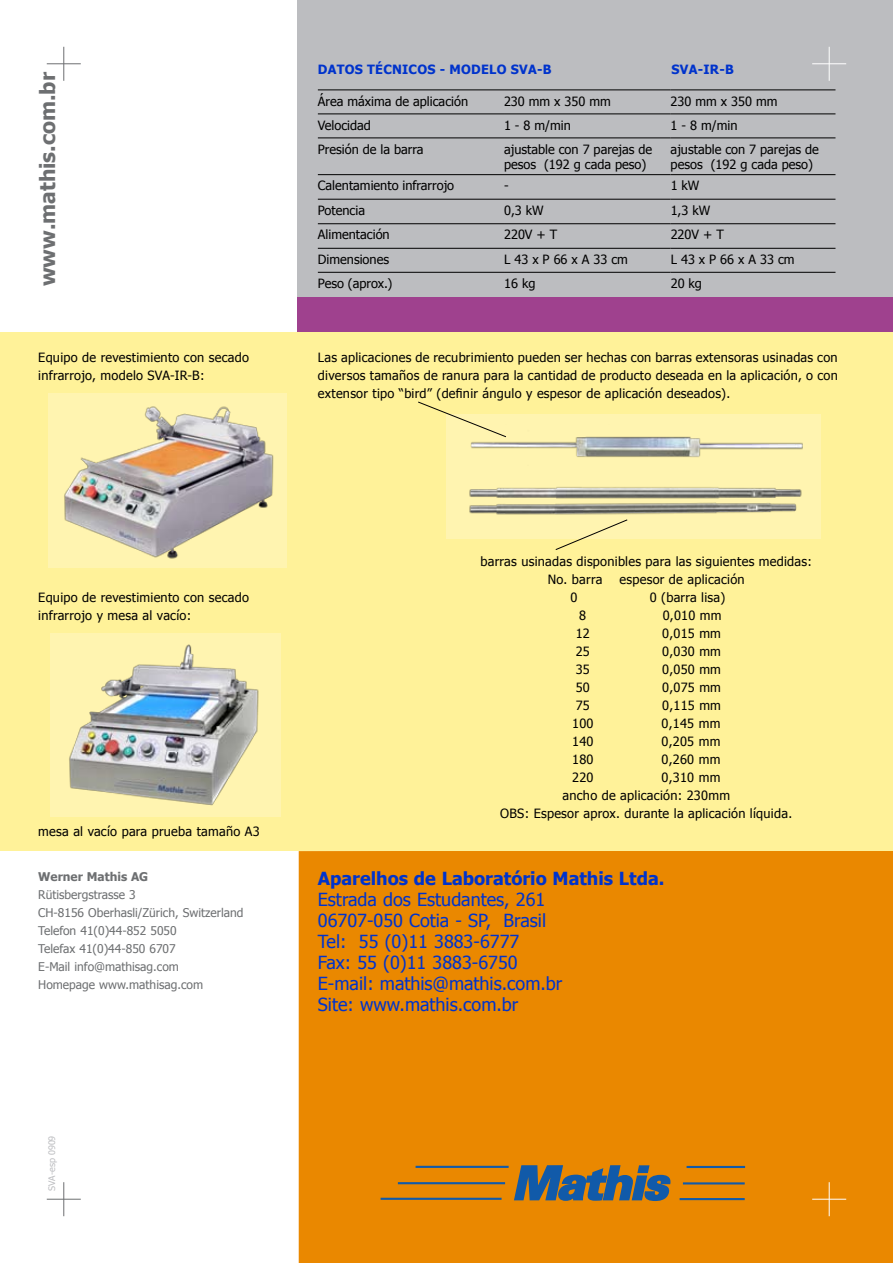
<style>
.page{position:relative;width:893px;height:1263px;background:#fff}
.page>*{position:absolute;margin:0;border:0;box-sizing:border-box;transform-origin:0 0}
.t1{font:700 21px "Tahoma";color:#6d6f71}
.t2{font:18px/21px "Tahoma";color:#03c}
.t3{font:700 18px "Tahoma";color:#03c}
.t4{font:12.75px/18px "Tahoma";letter-spacing:.02em;color:#000}
.t5{font:12.75px/15px "Tahoma";color:#000}
.t6{font:700 12.75px "Tahoma";letter-spacing:.02em;color:#03c}
.t7{font:12px/18px "Tahoma";color:#6d6f71}
.t8{font:700 12px "Tahoma";color:#6d6f71}
.t9{font:9px "Tahoma";color:#bcbdc0}
</style>
<div class="page">
<div style="left:299px;top:850px;width:594px;height:413px;background:#ea8800"></div>
<div style="left:298px;top:0;width:595px;height:298px;background:#bcbdc0"></div>
<div style="left:298px;top:298px;width:595px;height:34px;background:#9f418e"></div>
<div style="left:0;top:332px;width:893px;height:518px;background:#fff299"></div>
<hr style="left:63px;top:47px;width:1px;height:34px;background:#6d6f71">
<hr style="left:47px;top:63px;width:34px;height:1px;background:#6d6f71">
<hr style="left:829px;top:47px;width:1px;height:34px;background:#fff">
<hr style="left:812px;top:63px;width:34px;height:1px;background:#fff">
<hr style="left:829px;top:1182px;width:1px;height:34px;background:#fff">
<hr style="left:812px;top:1199px;width:34px;height:1px;background:#fff">
<hr style="left:63px;top:1182px;width:1px;height:34px;background:#6d6f71">
<hr style="left:47px;top:1199px;width:34px;height:1px;background:#6d6f71">
<svg style="left:513px;top:1165px;width:158px;height:36px;background:#5e6a6c"></svg>
<hr style="left:381px;top:1198px;width:121px;height:2px;background:#115aa9">
<hr style="left:416px;top:1166px;width:93px;height:2px;background:#115aa9">
<hr style="left:398px;top:1182px;width:107px;height:2px;background:#115aa9">
<hr style="left:680px;top:1198px;width:65px;height:2px;background:#115aa9">
<hr style="left:687px;top:1166px;width:58px;height:2px;background:#115aa9">
<hr style="left:683px;top:1182px;width:62px;height:2px;background:#115aa9">
<hr style="left:318px;top:90px;width:186px;height:1px;background:#000">
<hr style="left:504px;top:90px;width:167px;height:1px;background:#000">
<hr style="left:671px;top:90px;width:164px;height:1px;background:#000">
<hr style="left:318px;top:114px;width:186px;height:1px;background:#000">
<hr style="left:504px;top:114px;width:167px;height:1px;background:#000">
<hr style="left:671px;top:114px;width:164px;height:1px;background:#000">
<hr style="left:318px;top:138px;width:186px;height:1px;background:#000">
<hr style="left:504px;top:138px;width:167px;height:1px;background:#000">
<hr style="left:671px;top:138px;width:164px;height:1px;background:#000">
<hr style="left:318px;top:174px;width:186px;height:1px;background:#000">
<hr style="left:504px;top:174px;width:167px;height:1px;background:#000">
<hr style="left:671px;top:174px;width:164px;height:1px;background:#000">
<hr style="left:318px;top:199px;width:186px;height:1px;background:#000">
<hr style="left:504px;top:199px;width:167px;height:1px;background:#000">
<hr style="left:671px;top:199px;width:164px;height:1px;background:#000">
<hr style="left:318px;top:223px;width:186px;height:1px;background:#000">
<hr style="left:504px;top:223px;width:167px;height:1px;background:#000">
<hr style="left:671px;top:223px;width:164px;height:1px;background:#000">
<hr style="left:318px;top:248px;width:186px;height:1px;background:#000">
<hr style="left:504px;top:248px;width:167px;height:1px;background:#000">
<hr style="left:671px;top:248px;width:164px;height:1px;background:#000">
<hr style="left:318px;top:272px;width:186px;height:1px;background:#000">
<hr style="left:504px;top:272px;width:167px;height:1px;background:#000">
<hr style="left:671px;top:272px;width:164px;height:1px;background:#000">
<div style="left:446px;top:414px;width:375px;height:124px;background:#fff4b0"></div>
<img style="left:470px;top:436px;width:333px;height:21px">
<img style="left:469px;top:487px;width:333px;height:28px">
<svg style="left:418px;top:401px;width:88px;height:36px"></svg>
<svg style="left:555px;top:519px;width:73px;height:31px"></svg>
<div style="left:48px;top:393px;width:238px;height:175px;background:#fff4b0"></div>
<img style="left:64px;top:406px;width:210px;height:153px">
<div style="left:50px;top:632px;width:231px;height:184px;background:#fff4b0"></div>
<img style="left:69px;top:644px;width:190px;height:162px">
<h1 class="t1" style="left:33px;top:286px;width:216px;rotate:-90deg">www.mathis.com.br</h1>
<p class="t4" style="left:38px;top:347px;width:212px">Equipo de revestimiento con secado infrarrojo, modelo SVA-IR-B:</p>
<p class="t6" style="left:318px;top:60px;width:76px">DAtOS TÉCNICOS</p>
<p class="t6" style="left:440px;top:60px;width:32px">- MODELO</p>
<p class="t6" style="left:511px;top:60px;width:10px">SVA</p>
<p class="t6" style="left:537px;top:60px;width:15px">-b</p>
<p class="t6" style="left:671px;top:60px;width:10px">SVA</p>
<p class="t6" style="left:698px;top:60px;width:38px">-IR-B</p>
<p class="t5" style="left:318px;top:93px;width:152px">Área máxima de aplicación</p>
<p class="t5" style="left:504px;top:93px;width:108px">230 mm x 350 mm</p>
<p class="t5" style="left:671px;top:93px;width:108px">230 mm x 350 mm</p>
<p class="t5" style="left:318px;top:117px;width:55px">Velocidad</p>
<p class="t4" style="left:504px;top:115px;width:68px">1 - 8 m/min</p>
<p class="t4" style="left:671px;top:115px;width:68px">1 - 8 m/min</p>
<p class="t5" style="left:318px;top:141px;width:107px">Presión de la barra</p>
<p class="t5" style="left:504px;top:141px;width:150px">ajustable con 7 parejas de pesos (192 g cada peso)</p>
<p class="t5" style="left:671px;top:141px;width:150px">ajustable con 7 parejas de pesos (192 g cada peso)</p>
<p class="t5" style="left:318px;top:178px;width:138px">Calentamiento infrarrojo</p>
<p class="t4" style="left:504px;top:176px;width:6px">-</p>
<p class="t4" style="left:671px;top:176px;width:30px">1 kW</p>
<p class="t5" style="left:318px;top:202px;width:49px">Potencia</p>
<p class="t4" style="left:504px;top:201px;width:41px">0,3 kW</p>
<p class="t4" style="left:671px;top:201px;width:41px">1,3 kW</p>
<p class="t5" style="left:318px;top:227px;width:73px">Alimentación</p>
<p class="t4" style="left:504px;top:225px;width:55px">220V + T</p>
<p class="t4" style="left:671px;top:225px;width:55px">220V + T</p>
<p class="t5" style="left:318px;top:251px;width:73px">Dimensiones</p>
<p class="t4" style="left:504px;top:250px;width:125px">L 43 x P 66 x A 33 cm</p>
<p class="t4" style="left:671px;top:250px;width:125px">L 43 x P 66 x A 33 cm</p>
<p class="t5" style="left:318px;top:275px;width:76px">Peso (aprox.)</p>
<p class="t4" style="left:504px;top:274px;width:33px">16 kg</p>
<p class="t4" style="left:671px;top:274px;width:33px">20 kg</p>
<p class="t4" style="left:318px;top:347px;width:521px;text-align:justify">Las aplicaciones de recubrimiento pueden ser hechas con barras extensoras usinadas con diversos tamaños de ranura para la cantidad de producto deseada en la aplicación, o con extensor tipo “bird” (definir ángulo y espesor de aplicación deseados).</p>
<p class="t4" style="left:38px;top:588px;width:212px">Equipo de revestimiento con secado infrarrojo y mesa al vacío:</p>
<p class="t4" style="left:38px;top:822px;width:223px">mesa al vacío para prueba tamaño A3</p>
<p class="t8" style="left:38px;top:868px;width:102px">Werner Mathis AG</p>
<p class="t7" style="left:38px;top:885px;width:207px">Rütisbergstrasse 3<br>CH-8156 Oberhasli/Zürich, Switzerland<br>Telefon 41(0)44-852 5050<br>Telefax 41(0)44-850 6707<br>E-Mail info@mathisag.com<br>Homepage www.mathisag.com</p>
<p class="t9" style="left:46px;top:1191px;width:57px;rotate:-90deg">SVA-esp 0909</p>
<p class="t4" style="left:548px;top:551px;width:266px;text-indent:-67px">barras usinadas disponibles para las siguientes medidas:<br>No. barra</p>
<p class="t4" style="left:620px;top:569px;width:127px">espesor de aplicación</p>
<p class="t4" style="left:571px;top:587px;width:8px">0</p>
<p class="t4" style="left:650px;top:587px;width:77px">0 (barra lisa)</p>
<p class="t4" style="left:579px;top:605px;width:8px">8</p>
<p class="t4" style="left:663px;top:605px;width:60px">0,010 mm</p>
<p class="t4" style="left:576px;top:623px;width:16px">12</p>
<p class="t4" style="left:662px;top:623px;width:60px">0,015 mm</p>
<p class="t4" style="left:576px;top:641px;width:16px">25</p>
<p class="t4" style="left:662px;top:641px;width:60px">0,030 mm</p>
<p class="t4" style="left:576px;top:659px;width:16px">35</p>
<p class="t4" style="left:662px;top:659px;width:60px">0,050 mm</p>
<p class="t4" style="left:576px;top:677px;width:16px">50</p>
<p class="t4" style="left:662px;top:677px;width:60px">0,075 mm</p>
<p class="t4" style="left:576px;top:695px;width:16px">75</p>
<p class="t4" style="left:662px;top:695px;width:60px">0,115 mm</p>
<p class="t4" style="left:572px;top:713px;width:23px">100</p>
<p class="t4" style="left:661px;top:713px;width:60px">0,145 mm</p>
<p class="t4" style="left:572px;top:731px;width:23px">140</p>
<p class="t4" style="left:661px;top:731px;width:60px">0,205 mm</p>
<p class="t4" style="left:572px;top:749px;width:23px">180</p>
<p class="t4" style="left:661px;top:749px;width:60px">0,260 mm</p>
<p class="t4" style="left:572px;top:767px;width:23px">220</p>
<p class="t4" style="left:661px;top:767px;width:60px">0,310 mm</p>
<p class="t4" style="left:562px;top:786px;width:169px">ancho de aplicación: 230mm</p>
<p class="t4" style="left:500px;top:804px;width:293px">OBS: Espesor aprox. durante la aplicación líquida.</p>
<h2 class="t3" style="left:318px;top:866px;width:348px">Aparelhos de Laboratório Mathis Ltda.</h2>
<h2 class="t2" style="left:318px;top:888px;width:246px">Estrada dos Estudantes, 261<br>06707-050 Cotia - SP, Brasil<br>Tel: 55 (0)11 3883-6777<br>Fax: 55 (0)11 3883-6750<br>E-mail: mathis@mathis.com.br<br>Site: www.mathis.com.br</h2>
</div>
